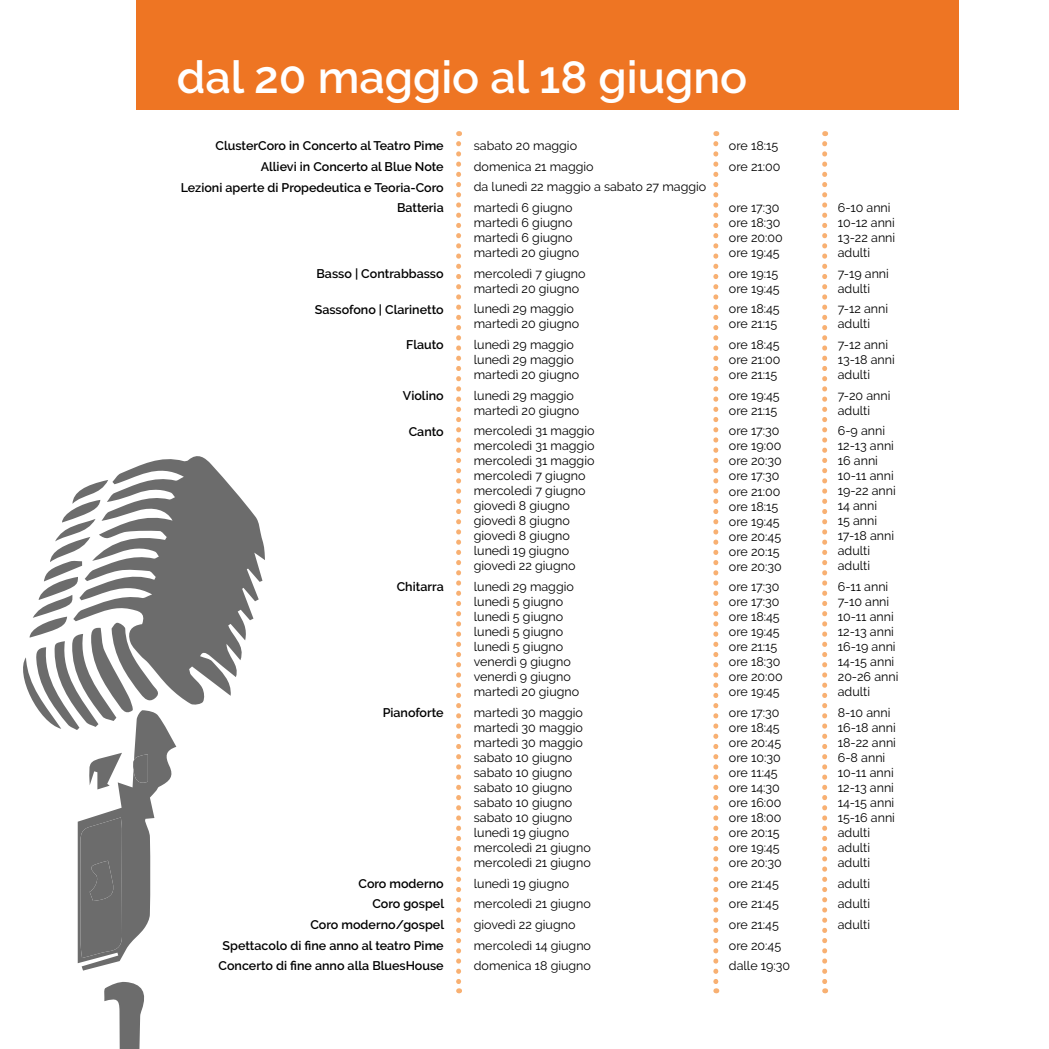
<style>
.page{position:relative;width:1049px;height:1049px;background:#fff}
.page>*{position:absolute;margin:0;border:0;box-sizing:border-box;transform-origin:0 0}
.t1{font:600 45px "Raleway";color:#fff}
.t2{font:12.5px/15px "Raleway";color:#000}
.t3{font:600 12.5px/20.8px "Raleway";color:#000;text-align:right}
</style>
<div class="page">
<div style="left:136px;top:0;width:822px;height:110px;background:#ee7523"></div>
<svg style="left:713px;top:144px;width:5px;height:849px"></svg>
<svg style="left:456px;top:144px;width:5px;height:849px"></svg>
<svg style="left:822px;top:144px;width:5px;height:849px"></svg>
<svg style="left:114px;top:456px;width:151px;height:249px;fill:#6c6c6c"></svg>
<svg style="left:104px;top:981px;width:40px;height:68px"></svg>
<svg style="left:23px;top:480px;width:153px;height:490px"></svg>
<h1 class="t1" style="left:177px;top:52px;width:572px">dal 20 maggio al 18 giugno</h1>
<p class="t3" style="left:181px;top:135px;width:264px">ClusterCoro in Concerto al Teatro Pime<br>Allievi in Concerto al Blue Note<br>Lezioni aperte di Propedeutica e Teoria-Coro<br>Batteria</p>
<p class="t3" style="left:316px;top:263px;width:129px">Basso | Contrabbasso</p>
<p class="t3" style="left:315px;top:299px;width:130px">Sassofono | Clarinetto</p>
<p class="t3" style="left:406px;top:334px;width:39px">Flauto</p>
<p class="t3" style="left:403px;top:385px;width:42px">Violino</p>
<p class="t3" style="left:409px;top:421px;width:36px">Canto</p>
<p class="t3" style="left:397px;top:576px;width:48px">Chitarra</p>
<p class="t3" style="left:383px;top:702px;width:62px">Pianoforte</p>
<p class="t3" style="left:218px;top:873px;width:227px">Coro moderno<br>Coro gospel<br>Coro moderno/gospel<br>Spettacolo di fine anno al teatro Pime<br>Concerto di fine anno alla BluesHouse</p>
<p class="t2" style="left:474px;top:135px;width:234px;line-height:20.8px">sabato 20 maggio<br>domenica 21 maggio<br>da lunedì 22 maggio a sabato 27 maggio martedì 6 giugno</p>
<p class="t2" style="left:474px;top:215px;width:107px">martedì 6 giugno martedì 6 giugno martedì 20 giugno</p>
<p class="t2" style="left:474px;top:266px;width:113px">mercoledì 7 giugno martedì 20 giugno</p>
<p class="t2" style="left:474px;top:301px;width:107px">lunedì 29 maggio martedì 20 giugno</p>
<p class="t2" style="left:474px;top:337px;width:107px">lunedì 29 maggio lunedì 29 maggio martedì 20 giugno</p>
<p class="t2" style="left:474px;top:388px;width:107px">lunedì 29 maggio martedì 20 giugno</p>
<p class="t2" style="left:474px;top:423px;width:122px">mercoledì 31 maggio mercoledì 31 maggio mercoledì 31 maggio mercoledì 7 giugno mercoledì 7 giugno giovedì 8 giugno giovedì 8 giugno giovedì 8 giugno lunedì 19 giugno giovedì 22 giugno</p>
<p class="t2" style="left:474px;top:579px;width:107px">lunedì 29 maggio lunedì 5 giugno lunedì 5 giugno lunedì 5 giugno lunedì 5 giugno venerdì 9 giugno venerdì 9 giugno martedì 20 giugno</p>
<p class="t2" style="left:474px;top:705px;width:118px">martedì 30 maggio martedì 30 maggio martedì 30 maggio sabato 10 giugno sabato 10 giugno sabato 10 giugno sabato 10 giugno sabato 10 giugno lunedì 19 giugno mercoledì 21 giugno mercoledì 21 giugno</p>
<p class="t2" style="left:474px;top:873px;width:119px;line-height:20.8px">lunedì 19 giugno mercoledì 21 giugno giovedì 22 giugno mercoledì 14 giugno domenica 18 giugno</p>
<p class="t2" style="left:729px;top:135px;width:53px;line-height:20.8px">ore 18:15 ore 21:00</p>
<p class="t2" style="left:729px;top:200px;width:55px">ore 17:30 ore 18:30 ore 20:00 ore 19:45</p>
<p class="t2" style="left:729px;top:266px;width:52px">ore 19:15 ore 19:45</p>
<p class="t2" style="left:729px;top:301px;width:52px">ore 18:45 ore 21:15</p>
<p class="t2" style="left:729px;top:337px;width:53px;text-align:justify">ore 18:45 ore 21:00 ore 21:15</p>
<p class="t2" style="left:729px;top:388px;width:52px">ore 19:45 ore 21:15</p>
<p class="t2" style="left:729px;top:423px;width:54px">ore 17:30 ore 19:00 ore 20:30 ore 17:30 ore 21:00 ore 18:15 ore 19:45 ore 20:45 ore 20:15 ore 20:30</p>
<p class="t2" style="left:729px;top:579px;width:55px">ore 17:30 ore 17:30 ore 18:45 ore 19:45 ore 21:15 ore 18:30 ore 20:00 ore 19:45</p>
<p class="t2" style="left:729px;top:705px;width:54px">ore 17:30 ore 18:45 ore 20:45 ore 10:30 ore 11:45 ore 14:30 ore 16:00 ore 18:00 ore 20:15 ore 19:45 ore 20:30</p>
<p class="t2" style="left:729px;top:873px;width:63px;line-height:20.8px">ore 21:45 ore 21:45 ore 21:45 ore 20:45 dalle 19:30</p>
<p class="t2" style="left:838px;top:200px;width:59px">6-10 anni<br>10-12 anni<br>13-22 anni adulti</p>
<p class="t2" style="left:838px;top:266px;width:53px">7-19 anni adulti</p>
<p class="t2" style="left:838px;top:301px;width:52px">7-12 anni adulti</p>
<p class="t2" style="left:838px;top:337px;width:59px">7-12 anni<br>13-18 anni adulti</p>
<p class="t2" style="left:838px;top:388px;width:54px">7-20 anni adulti</p>
<p class="t2" style="left:838px;top:423px;width:60px">6-9 anni<br>12-13 anni<br>16 anni<br>10-11 anni<br>19-22 anni<br>14 anni<br>15 anni<br>17-18 anni adulti adulti</p>
<p class="t2" style="left:838px;top:579px;width:62px">6-11 anni<br>7-10 anni<br>10-11 anni<br>12-13 anni<br>16-19 anni<br>14-15 anni<br>20-26 anni adulti</p>
<p class="t2" style="left:838px;top:705px;width:60px">8-10 anni<br>16-18 anni<br>18-22 anni<br>6-8 anni<br>10-11 anni<br>12-13 anni<br>14-15 anni<br>15-16 anni adulti adulti adulti</p>
<p class="t2" style="left:838px;top:873px;width:34px;line-height:20.8px;text-align:justify">adulti adulti adulti</p>
</div>
